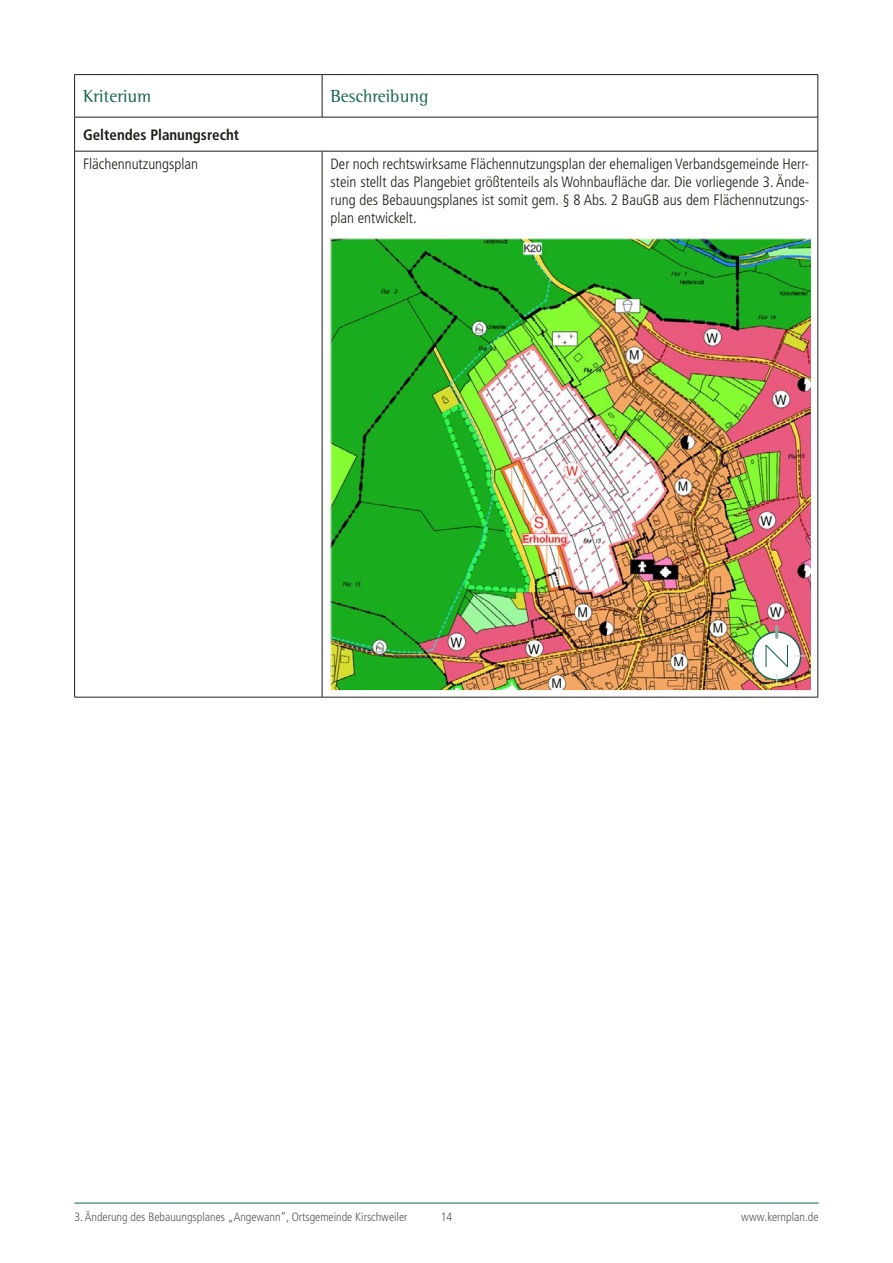
<style>
.page{position:relative;width:893px;height:1263px;background:#fff}
.page>*{position:absolute;margin:0;border:0;box-sizing:border-box;transform-origin:0 0}
.Subline_1{font:18px "Rotis Semi Serif Std";color:#13664d}
.Bodytext{font:300 condensed 15px/18px "Frutiger LT Pro";color:#1d1d1b;text-align:justify}
.Überschrift_Tabelle_linksbündig{font:700 condensed 15px "Frutiger LT Pro";color:#1d1d1b}
.Bodytext_Tabelle_linksbündig{font:300 condensed 15px "Frutiger LT Pro";color:#1d1d1b}
.t1{font:300 condensed 12px "Frutiger LT Pro";color:#575756}
</style>
<div class="page">
<hr style="left:74px;top:1203px;width:745px;height:1px;background:#13664d">
<svg style="left:75px;top:75px;width:743px;height:622px"></svg>
<hr style="left:322px;top:151px;width:496px;height:1px;background:#1d1d1b">
<hr style="left:322px;top:697px;width:496px;height:1px;background:#1d1d1b">
<hr style="left:74px;top:151px;width:248px;height:1px;background:#1d1d1b">
<hr style="left:74px;top:697px;width:248px;height:1px;background:#1d1d1b">
<hr style="left:74px;top:117px;width:1px;height:34px;background:#1d1d1b">
<hr style="left:74px;top:151px;width:1px;height:546px;background:#1d1d1b">
<hr style="left:818px;top:117px;width:1px;height:34px;background:#1d1d1b">
<hr style="left:322px;top:151px;width:1px;height:546px;background:#1d1d1b">
<hr style="left:818px;top:151px;width:1px;height:546px;background:#1d1d1b">
<hr style="left:74px;top:74px;width:248px;height:1px;background:#1d1d1b">
<hr style="left:74px;top:75px;width:1px;height:42px;background:#1d1d1b">
<hr style="left:74px;top:117px;width:248px;height:1px;background:#1d1d1b">
<hr style="left:322px;top:74px;width:496px;height:1px;background:#1d1d1b">
<hr style="left:322px;top:75px;width:1px;height:42px;background:#1d1d1b">
<hr style="left:818px;top:75px;width:1px;height:42px;background:#1d1d1b">
<hr style="left:322px;top:117px;width:496px;height:1px;background:#1d1d1b">
<img style="left:333px;top:241px;width:477px;height:448px">
<div style="left:753px;top:632px;width:48px;height:48px;background:#fff;border-radius:50%"></div>
<div style="left:752px;top:631px;width:49px;height:50px;border:2px solid #13664d;border-radius:50%"></div>
<svg style="left:765px;top:644px;width:23px;height:24px"></svg>
<svg style="left:775px;top:627px;width:3px;height:10px"></svg>
<p class="Subline_1" style="left:83px;top:86px;width:70px">Kriterium</p>
<p class="Subline_1" style="left:331px;top:86px;width:99px">Beschreibung</p>
<p class="Überschrift_Tabelle_linksbündig" style="left:83px;top:126px;width:158px">Geltendes Planungsrecht</p>
<p class="Bodytext_Tabelle_linksbündig" style="left:83px;top:155px;width:116px">Flächennutzungsplan</p>
<p class="Bodytext" style="left:331px;top:155px;width:480px">Der noch rechtswirksame Flächennutzungsplan der ehemaligen Verbandsgemeinde Herr&shy;stein stellt das Plangebiet größtenteils als Wohnbaufläche dar. Die vorliegende 3. Ände&shy;rung des Bebauungsplanes ist somit gem. § 8 Abs. 2 BauGB aus dem Flächennutzungs&shy;plan entwickelt.</p>
<p class="t1" style="left:74px;top:1210px;width:335px">3. Änderung des Bebauungsplanes „Angewann“, Ortsgemeinde Kirschweiler</p>
<p class="t1" style="left:441px;top:1210px;width:13px">14</p>
<p class="t1" style="left:741px;top:1210px;width:79px">www.kernplan.de</p>
</div>
